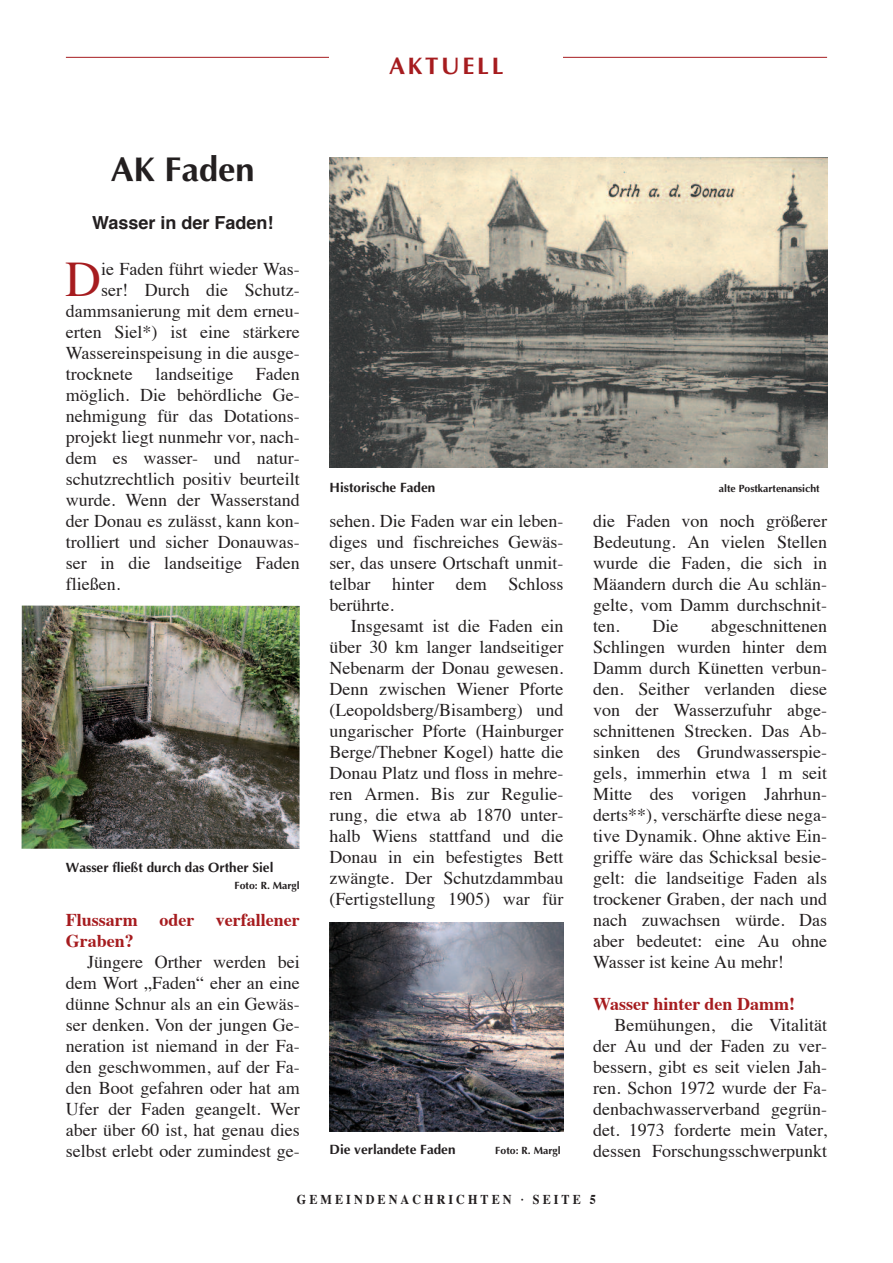
<style>
.page{position:relative;width:893px;height:1263px;background:#fff}
.page>*{position:absolute;margin:0;border:0;box-sizing:border-box;transform-origin:0 0}
.t1{font:49.65px "Times";color:#a61c1f}
.t2{font:700 34.5px "Optima";color:#231f20}
.t3{font:700 24px "Optima";letter-spacing:.11em;color:#a61c1f}
.t4{font:18px/21px "Times";color:#231f20;text-align:justify}
.t5{font:700 18px/21px "Times";color:#a61c1f}
.t6{font:700 18px "Helvetica";color:#231f20}
.t7{font:700 13.5px "Optima";color:#231f20}
.t8{font:700 13.5px "Times";letter-spacing:.25em;color:#231f20;scale:.9 1}
.t9{font:700 10.5px "Optima";color:#231f20}
</style>
<div class="page">
<hr style="left:66px;top:57px;width:761px;height:1px;background:#a61c1f">
<div style="left:330px;top:54px;width:233px;height:27px;background:#fff"></div>
<img style="left:330px;top:922px;width:233px;height:209px">
<img style="left:330px;top:158px;width:497px;height:310px">
<img style="left:22px;top:606px;width:278px;height:242px">
<h2 class="t2" style="left:111px;top:149px;width:145px">AK Faden</h2>
<p class="t6" style="left:92px;top:215px;width:183px">Wasser in der Faden!</p>
<h3 class="t3" style="left:389px;top:52px;width:116px">AKTUELL</h3>
<h1 class="t1" style="left:65px;top:259px;width:37px">D</h1>
<p class="t4" style="left:101px;top:260px;width:200px">ie Faden führt wieder Was-</p>
<p class="t4" style="left:101px;top:281px;width:200px">ser! Durch die Schutz-</p>
<p class="t4" style="left:66px;top:302px;width:235px">dammsanierung mit dem erneu-</p>
<p class="t4" style="left:66px;top:323px;width:235px">erten Siel*) ist eine stärkere</p>
<p class="t4" style="left:66px;top:344px;width:235px">Wassereinspeisung in die ausge-</p>
<p class="t4" style="left:66px;top:365px;width:235px">trocknete landseitige Faden</p>
<p class="t4" style="left:66px;top:386px;width:235px">möglich. Die behördliche Ge-</p>
<p class="t4" style="left:66px;top:407px;width:235px">nehmigung für das Dotations-</p>
<p class="t4" style="left:66px;top:428px;width:235px">projekt liegt nunmehr vor, nach-</p>
<p class="t4" style="left:66px;top:449px;width:235px">dem es wasser- und natur-</p>
<p class="t4" style="left:66px;top:470px;width:235px">schutzrechtlich positiv beurteilt</p>
<p class="t4" style="left:66px;top:491px;width:235px">wurde. Wenn der Wasserstand</p>
<p class="t4" style="left:66px;top:512px;width:235px">der Donau es zulässt, kann kon-</p>
<p class="t4" style="left:66px;top:533px;width:235px">trolliert und sicher Donauwas-</p>
<p class="t4" style="left:66px;top:554px;width:235px">ser in die landseitige Faden</p>
<p class="t4" style="left:66px;top:575px;width:56px">fließen.</p>
<p class="t7" style="left:330px;top:479px;width:107px">Historische Faden</p>
<p class="t9" style="left:719px;top:482px;width:102px">alte Postkartenansicht</p>
<p class="t4" style="left:330px;top:512px;width:235px">sehen. Die Faden war ein leben&shy;diges und fischreiches Gewäs&shy;ser, das unsere Ortschaft unmit&shy;telbar hinter dem Schloss berührte.</p>
<p class="t4" style="left:330px;top:617px;width:235px;text-indent:21px">Insgesamt ist die Faden ein über 30 km langer landseitiger Nebenarm der Donau gewesen.<br>Denn zwischen Wiener Pforte (Leopoldsberg/Bisamberg) und ungarischer Pforte (Hainburger Berge/Thebner Kogel) hatte die Donau Platz und floss in mehre&shy;ren Armen. Bis zur Regulie&shy;rung, die etwa ab 1870 unter&shy;halb Wiens stattfand und die Donau in ein befestigtes Bett zwängte. Der Schutzdammbau (Fertigstellung 1905) war für</p>
<p class="t4" style="left:593px;top:512px;width:235px">die Faden von noch größerer Bedeutung. An vielen Stellen wurde die Faden, die sich in Mäandern durch die Au schlän&shy;gelte, vom Damm durchschnit&shy;ten.</p>
<p class="t4" style="left:593px;top:617px;width:235px;text-indent:118px">abgeschnittenen Schlingen wurden hinter dem Damm durch Künetten verbun&shy;den. Seither verlanden diese von der Wasserzufuhr abge&shy;schnittenen Strecken. Das Ab&shy;sinken des Grundwasserspie&shy;gels, immerhin etwa 1 m seit Mitte des vorigen Jahrhun&shy;derts**), verschärfte diese nega&shy;tive Dynamik. Ohne aktive Ein&shy;griffe wäre das Schicksal besie&shy;gelt: die landseitige Faden als trockener Graben, der nach und nach zuwachsen würde. Das aber bedeutet: eine Au ohne Wasser ist keine Au mehr!</p>
<p class="t5" style="left:593px;top:995px;width:203px">Wasser hinter den Damm!</p>
<p class="t4" style="left:593px;top:1016px;width:235px;text-indent:21px">Bemühungen, die Vitalität der Au und der Faden zu ver&shy;bessern, gibt es seit vielen Jah&shy;ren. Schon 1972 wurde der Fa&shy;denbachwasserverband gegrün&shy;det. 1973 forderte mein Vater, dessen Forschungsschwerpunkt</p>
<p class="t8" style="left:297px;top:1194px;width:334px">GEMEINDENACHRICHTEN · SEITE 5</p>
<p class="t4" style="left:652px;top:617px;width:27px">Die</p>
<p class="t7" style="left:66px;top:860px;width:209px">Wasser fließt durch das Orther Siel</p>
<p class="t9" style="left:234px;top:879px;width:67px">Foto: R. Margl</p>
<p class="t5" style="left:66px;top:911px;width:235px">Flussarm oder verfallener<br>Graben?</p>
<p class="t4" style="left:66px;top:953px;width:235px;text-indent:21px">Jüngere Orther werden bei dem Wort „Faden“ eher an eine dünne Schnur als an ein Gewäs&shy;ser denken. Von der jungen Ge&shy;neration ist niemand in der Fa&shy;den geschwommen, auf der Fa&shy;den Boot gefahren oder hat am Ufer der Faden geangelt. Wer aber über 60 ist, hat genau dies selbst erlebt oder zumindest ge-</p>
<p class="t7" style="left:330px;top:1142px;width:128px">Die verlandete Faden</p>
<p class="t9" style="left:495px;top:1144px;width:67px">Foto: R. Margl</p>
</div>
